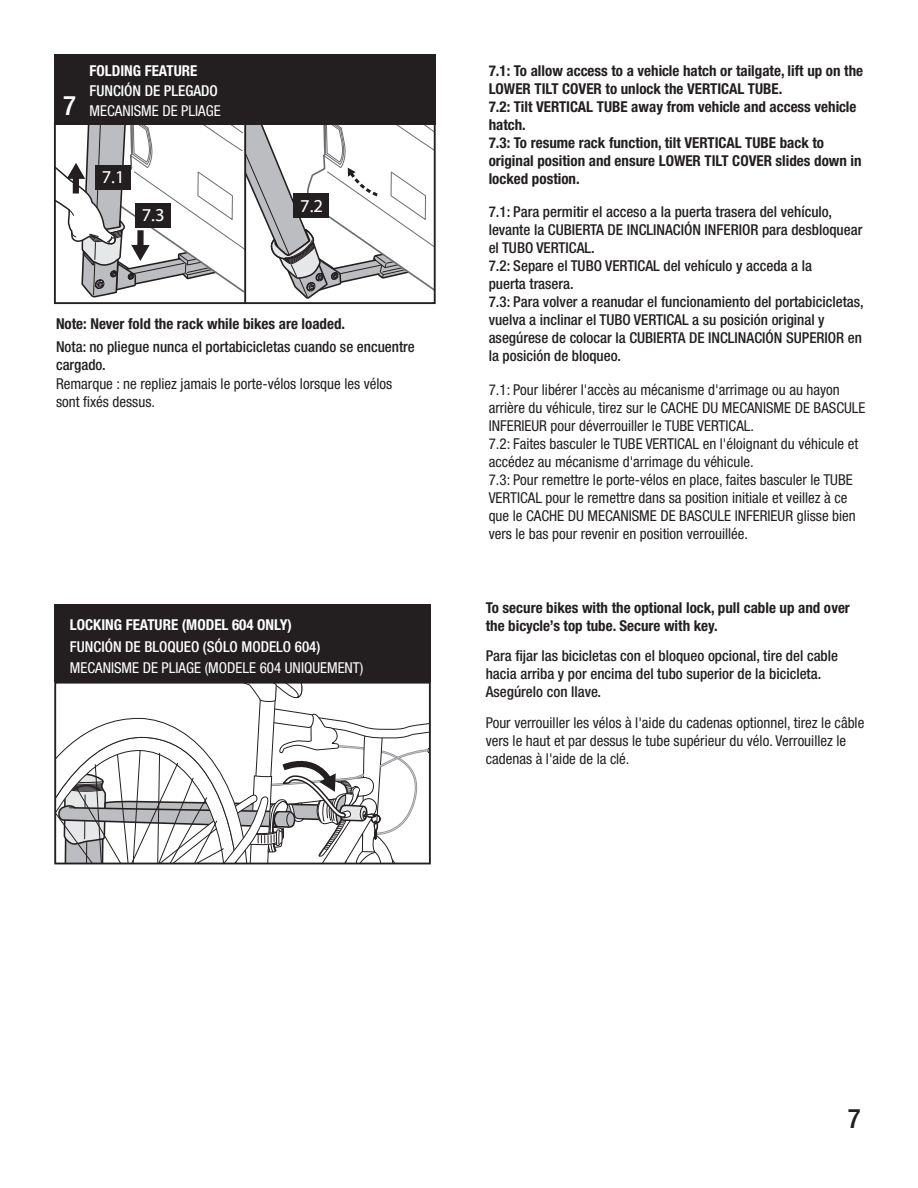
<style>
.page{position:relative;width:918px;height:1188px;background:#fff}
.page>*{position:absolute;margin:0;border:0;box-sizing:border-box;transform-origin:0 0}
.t1{font:500 condensed 27px "Helvetica Neue LT Std";color:#231f20}
.t2{font:500 condensed 27px "Helvetica Neue LT Std";color:#fff}
.t3{font:18px "Myriad Web Pro";color:#fff}
.t4{font:condensed 15px/18px "Helvetica Neue LT Std";color:#231f20}
.t5{font:500 condensed 15px/18px "Helvetica Neue LT Std";color:#231f20}
.t6{font:700 condensed 15px/18px "Helvetica Neue LT Std";color:#231f20}
.t7{font:condensed 15px "Helvetica Neue LT Std";color:#fff}
.t8{font:500 condensed 15px "Helvetica Neue LT Std";color:#fff}
.t9{font:700 condensed 15px "Helvetica Neue LT Std";color:#fff}
</style>
<div class="page">
<div style="left:54px;top:54px;width:382px;height:71px;background:#231f20"></div>
<div style="left:54px;top:604px;width:377px;height:78px;background:#231f20"></div>
<svg style="left:55px;top:125px;width:379px;height:179px"></svg>
<svg style="left:55px;top:683px;width:375px;height:181px"></svg>
<h1 class="t2" style="left:63px;top:89px;width:14px">7</h1>
<p class="t9" style="left:90px;top:62px;width:109px">FOLDING FEATURE</p>
<p class="t8" style="left:90px;top:82px;width:130px">FUNCIÓN DE PLEGADO</p>
<p class="t7" style="left:90px;top:102px;width:133px">MECANISME DE PLIAGE</p>
<p class="t3" style="left:102px;top:168px;width:24px">7.1</p>
<p class="t3" style="left:142px;top:206px;width:24px">7.3</p>
<p class="t3" style="left:300px;top:196px;width:24px">7.2</p>
<p class="t6" style="left:56px;top:314px;width:291px">Note: Never fold the rack while bikes are loaded.</p>
<p class="t5" style="left:56px;top:337px;width:360px">Nota: no pliegue nunca el portabicicletas cuando se encuentre cargado.</p>
<p class="t4" style="left:56px;top:375px;width:338px">Remarque : ne repliez jamais le porte-vélos lorsque les vélos sont fixés dessus.</p>
<p class="t9" style="left:70px;top:615px;width:224px">LOCKING FEATURE (MODEL 604 ONLY)</p>
<p class="t8" style="left:70px;top:637px;width:252px">FUNCIÓN DE BLOQUEO (SÓLO MODELO 604)</p>
<p class="t7" style="left:70px;top:659px;width:295px">MECANISME DE PLIAGE (MODELE 604 UNIQUEMENT)</p>
<p class="t6" style="left:489px;top:62px;width:376px">7.1: To allow access to a vehicle hatch or tailgate, lift up on the LOWER TILT COVER to unlock the VERTICAL TUBE.<br>7.2: Tilt VERTICAL TUBE away from vehicle and access vehicle hatch.<br>7.3: To resume rack function, tilt VERTICAL TUBE back to original position and ensure LOWER TILT COVER slides down in locked postion.</p>
<p class="t5" style="left:489px;top:202px;width:377px">7.1: Para permitir el acceso a la puerta trasera del vehículo, levante la CUBIERTA DE INCLINACIÓN INFERIOR para desbloquear el TUBO VERTICAL.<br>7.2: Separe el TUBO VERTICAL del vehículo y acceda a la<br>puerta trasera.<br>7.3: Para volver a reanudar el funcionamiento del portabicicletas, vuelva a inclinar el TUBO VERTICAL a su posición original y asegúrese de colocar la CUBIERTA DE INCLINACIÓN SUPERIOR en la posición de bloqueo.</p>
<p class="t4" style="left:489px;top:381px;width:378px">7.1: Pour libérer l'accès au mécanisme d'arrimage ou au hayon arrière du véhicule, tirez sur le CACHE DU MECANISME DE BASCULE INFERIEUR pour déverrouiller le TUBE VERTICAL.<br>7.2: Faites basculer le TUBE VERTICAL en l'éloignant du véhicule et accédez au mécanisme d'arrimage du véhicule.<br>7.3: Pour remettre le porte-vélos en place, faites basculer le TUBE VERTICAL pour le remettre dans sa position initiale et veillez à ce que le CACHE DU MECANISME DE BASCULE INFERIEUR glisse bien vers le bas pour revenir en position verrouillée.</p>
<p class="t6" style="left:486px;top:599px;width:366px">To secure bikes with the optional lock, pull cable up and over the bicycle’s top tube. Secure with key.</p>
<p class="t5" style="left:486px;top:647px;width:354px">Para fijar las bicicletas con el bloqueo opcional, tire del cable hacia arriba y por encima del tubo superior de la bicicleta.<br>Asegúrelo con llave.</p>
<p class="t4" style="left:486px;top:713px;width:380px">Pour verrouiller les vélos à l'aide du cadenas optionnel, tirez le câble vers le haut et par dessus le tube supérieur du vélo. Verrouillez le cadenas à l'aide de la clé.</p>
<h1 class="t1" style="left:848px;top:1103px;width:14px">7</h1>
</div>
